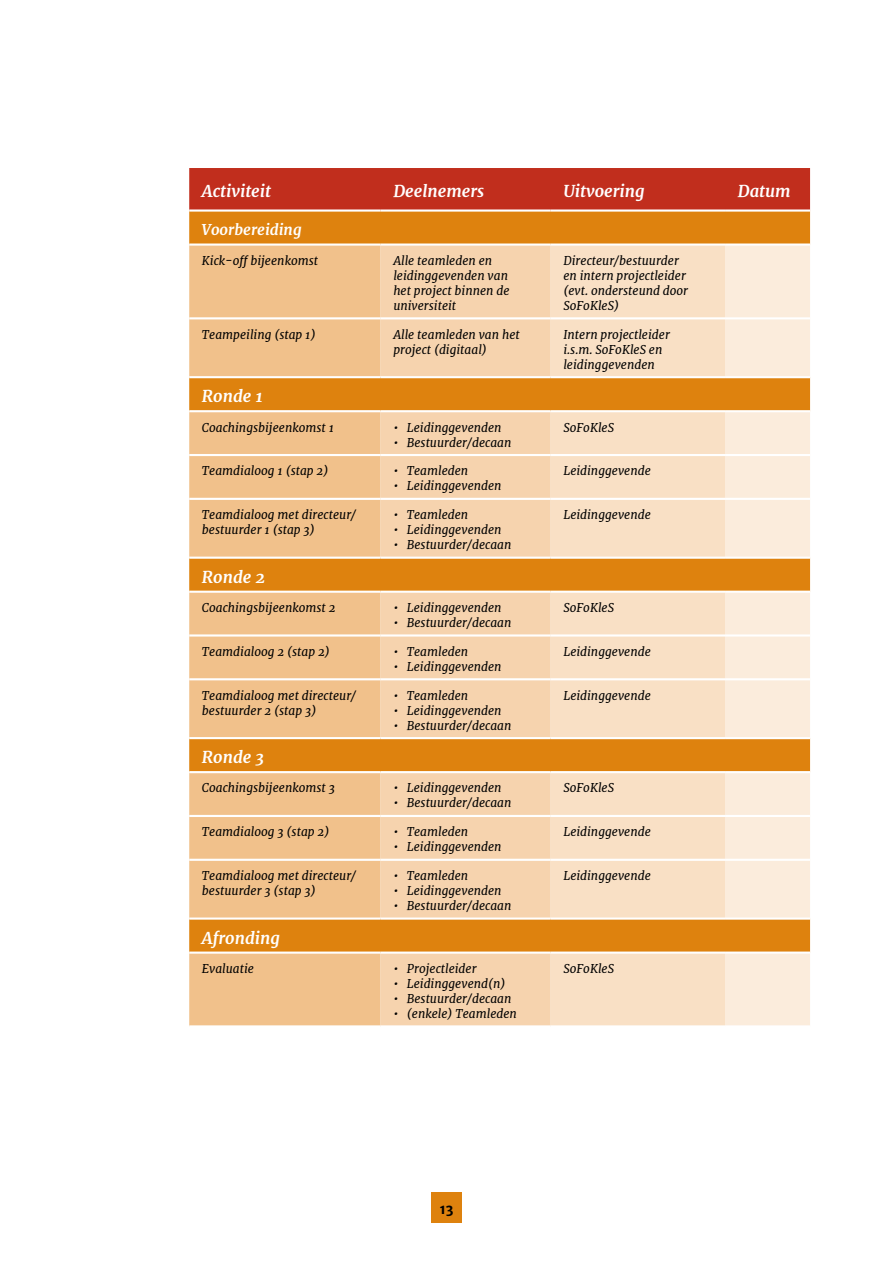
<style>
.page{position:relative;width:893px;height:1263px;background:#fff}
.page>*{position:absolute;margin:0;border:0;box-sizing:border-box;transform-origin:0 0}
.t1{font:italic 700 16.5px "Merriweather";color:#fff}
.t2{font:italic 700 15px "Merriweather";color:#fff}
.t3{font:700 13.5px "Merriweather Sans";color:#000}
.t4{font:italic 12px/15px "Merriweather";color:#000}
</style>
<div class="page">
<div style="left:431px;top:1192px;width:31px;height:31px;background:#de820e"></div>
<div style="left:189px;top:168px;width:621px;height:41px;background:#c12e1d"></div>
<div style="left:189px;top:212px;width:621px;height:31px;background:#de820e"></div>
<svg style="left:189px;top:246px;width:192px;height:779px;background:#edb676"></svg>
<svg style="left:381px;top:246px;width:170px;height:779px;background:#f1c593"></svg>
<svg style="left:551px;top:246px;width:174px;height:779px;background:#f4d0a6"></svg>
<svg style="left:725px;top:246px;width:85px;height:779px;background:#f6dab9"></svg>
<hr style="left:189px;top:317px;width:192px;height:2px;background:#fff">
<hr style="left:381px;top:317px;width:170px;height:2px;background:#fff">
<hr style="left:551px;top:317px;width:174px;height:2px;background:#fff">
<hr style="left:725px;top:317px;width:85px;height:2px;background:#fff">
<hr style="left:189px;top:454px;width:192px;height:2px;background:#fff">
<hr style="left:381px;top:454px;width:170px;height:2px;background:#fff">
<hr style="left:551px;top:454px;width:174px;height:2px;background:#fff">
<hr style="left:725px;top:454px;width:85px;height:2px;background:#fff">
<hr style="left:189px;top:498px;width:192px;height:2px;background:#fff">
<hr style="left:381px;top:498px;width:170px;height:2px;background:#fff">
<hr style="left:551px;top:498px;width:174px;height:2px;background:#fff">
<hr style="left:725px;top:498px;width:85px;height:2px;background:#fff">
<hr style="left:189px;top:634px;width:192px;height:2px;background:#fff">
<hr style="left:381px;top:634px;width:170px;height:2px;background:#fff">
<hr style="left:551px;top:634px;width:174px;height:2px;background:#fff">
<hr style="left:725px;top:634px;width:85px;height:2px;background:#fff">
<hr style="left:189px;top:678px;width:192px;height:2px;background:#fff">
<hr style="left:381px;top:678px;width:170px;height:2px;background:#fff">
<hr style="left:551px;top:678px;width:174px;height:2px;background:#fff">
<hr style="left:725px;top:678px;width:85px;height:2px;background:#fff">
<hr style="left:189px;top:815px;width:192px;height:2px;background:#fff">
<hr style="left:381px;top:815px;width:170px;height:2px;background:#fff">
<hr style="left:551px;top:815px;width:174px;height:2px;background:#fff">
<hr style="left:725px;top:815px;width:85px;height:2px;background:#fff">
<hr style="left:189px;top:859px;width:192px;height:2px;background:#fff">
<hr style="left:381px;top:859px;width:170px;height:2px;background:#fff">
<hr style="left:551px;top:859px;width:174px;height:2px;background:#fff">
<hr style="left:725px;top:859px;width:85px;height:2px;background:#fff">
<hr style="left:189px;top:376px;width:192px;height:2px;background:#fff">
<hr style="left:381px;top:376px;width:170px;height:2px;background:#fff">
<hr style="left:551px;top:376px;width:174px;height:2px;background:#fff">
<hr style="left:725px;top:376px;width:85px;height:2px;background:#fff">
<hr style="left:189px;top:410px;width:192px;height:2px;background:#fff">
<hr style="left:381px;top:410px;width:170px;height:2px;background:#fff">
<hr style="left:551px;top:410px;width:174px;height:2px;background:#fff">
<hr style="left:725px;top:410px;width:85px;height:2px;background:#fff">
<hr style="left:189px;top:557px;width:192px;height:2px;background:#fff">
<hr style="left:381px;top:557px;width:170px;height:2px;background:#fff">
<hr style="left:551px;top:557px;width:174px;height:2px;background:#fff">
<hr style="left:725px;top:557px;width:85px;height:2px;background:#fff">
<hr style="left:189px;top:591px;width:192px;height:2px;background:#fff">
<hr style="left:381px;top:591px;width:170px;height:2px;background:#fff">
<hr style="left:551px;top:591px;width:174px;height:2px;background:#fff">
<hr style="left:725px;top:591px;width:85px;height:2px;background:#fff">
<hr style="left:189px;top:737px;width:192px;height:2px;background:#fff">
<hr style="left:381px;top:737px;width:170px;height:2px;background:#fff">
<hr style="left:551px;top:737px;width:174px;height:2px;background:#fff">
<hr style="left:725px;top:737px;width:85px;height:2px;background:#fff">
<hr style="left:189px;top:771px;width:192px;height:2px;background:#fff">
<hr style="left:381px;top:771px;width:170px;height:2px;background:#fff">
<hr style="left:551px;top:771px;width:174px;height:2px;background:#fff">
<hr style="left:725px;top:771px;width:85px;height:2px;background:#fff">
<hr style="left:189px;top:917px;width:192px;height:3px;background:#fff">
<hr style="left:381px;top:917px;width:170px;height:3px;background:#fff">
<hr style="left:551px;top:917px;width:174px;height:3px;background:#fff">
<hr style="left:725px;top:917px;width:85px;height:3px;background:#fff">
<hr style="left:189px;top:951px;width:192px;height:3px;background:#fff">
<hr style="left:381px;top:951px;width:170px;height:3px;background:#fff">
<hr style="left:551px;top:951px;width:174px;height:3px;background:#fff">
<hr style="left:725px;top:951px;width:85px;height:3px;background:#fff">
<h1 class="t1" style="left:202px;top:180px;width:71px">Activiteit</h1>
<h1 class="t1" style="left:393px;top:180px;width:92px">Deelnemers</h1>
<h1 class="t1" style="left:563px;top:180px;width:83px">Uitvoering</h1>
<h1 class="t1" style="left:738px;top:180px;width:54px">Datum</h1>
<p class="t2" style="left:202px;top:219px;width:101px">Voorbereiding</p>
<p class="t4" style="left:202px;top:253px;width:118px">Kick-off bijeenkomst</p>
<p class="t4" style="left:393px;top:253px;width:118px">Alle teamleden en leidinggevenden van het project binnen de universiteit</p>
<p class="t4" style="left:563px;top:253px;width:126px">Directeur/bestuurder en intern projectleider (evt. ondersteund door<br>SoFoKleS)</p>
<p class="t4" style="left:202px;top:327px;width:115px">Teampeiling (stap 1)</p>
<p class="t4" style="left:393px;top:327px;width:128px">Alle teamleden van het project (digitaal)</p>
<p class="t4" style="left:563px;top:327px;width:108px">Intern projectleider i.s.m. SoFoKleS en leidinggevenden</p>
<h1 class="t1" style="left:202px;top:385px;width:62px">Ronde 1</h1>
<p class="t4" style="left:202px;top:419px;width:134px">Coachingsbijeenkomst 1</p>
<p class="t4" style="left:393px;top:419px;width:110px">• Leidinggevenden</p>
<p class="t4" style="left:393px;top:434px;width:120px">• Bestuurder/decaan</p>
<p class="t4" style="left:563px;top:419px;width:52px">SoFoKleS</p>
<p class="t4" style="left:202px;top:463px;width:128px">Teamdialoog 1 (stap 2)</p>
<p class="t4" style="left:393px;top:463px;width:77px">• Teamleden</p>
<p class="t4" style="left:393px;top:478px;width:110px">• Leidinggevenden</p>
<p class="t4" style="left:202px;top:507px;width:156px">Teamdialoog met directeur/ bestuurder 1 (stap 3)</p>
<p class="t4" style="left:393px;top:507px;width:77px">• Teamleden</p>
<p class="t4" style="left:393px;top:522px;width:110px">• Leidinggevenden</p>
<p class="t4" style="left:393px;top:537px;width:120px">• Bestuurder/decaan</p>
<h1 class="t1" style="left:202px;top:566px;width:65px">Ronde 2</h1>
<p class="t4" style="left:202px;top:600px;width:135px">Coachingsbijeenkomst 2</p>
<p class="t4" style="left:393px;top:600px;width:110px">• Leidinggevenden</p>
<p class="t4" style="left:393px;top:615px;width:120px">• Bestuurder/decaan</p>
<p class="t4" style="left:202px;top:644px;width:129px">Teamdialoog 2 (stap 2)</p>
<p class="t4" style="left:393px;top:644px;width:77px">• Teamleden</p>
<p class="t4" style="left:393px;top:659px;width:110px">• Leidinggevenden</p>
<p class="t4" style="left:202px;top:688px;width:156px">Teamdialoog met directeur/ bestuurder 2 (stap 3)</p>
<p class="t4" style="left:393px;top:688px;width:77px">• Teamleden</p>
<p class="t4" style="left:393px;top:703px;width:110px">• Leidinggevenden</p>
<p class="t4" style="left:393px;top:718px;width:120px">• Bestuurder/decaan</p>
<h1 class="t1" style="left:202px;top:746px;width:64px">Ronde 3</h1>
<p class="t4" style="left:202px;top:780px;width:135px">Coachingsbijeenkomst 3</p>
<p class="t4" style="left:393px;top:780px;width:110px">• Leidinggevenden</p>
<p class="t4" style="left:393px;top:795px;width:120px">• Bestuurder/decaan</p>
<p class="t4" style="left:202px;top:824px;width:129px">Teamdialoog 3 (stap 2)</p>
<p class="t4" style="left:393px;top:824px;width:77px">• Teamleden</p>
<p class="t4" style="left:393px;top:839px;width:110px">• Leidinggevenden</p>
<p class="t4" style="left:202px;top:868px;width:156px">Teamdialoog met directeur/ bestuurder 3 (stap 3)</p>
<p class="t4" style="left:393px;top:868px;width:77px">• Teamleden</p>
<p class="t4" style="left:393px;top:883px;width:110px">• Leidinggevenden</p>
<p class="t4" style="left:393px;top:898px;width:120px">• Bestuurder/decaan</p>
<h1 class="t1" style="left:202px;top:926px;width:80px">Afronding</h1>
<p class="t4" style="left:202px;top:961px;width:54px">Evaluatie</p>
<p class="t4" style="left:393px;top:961px;width:85px">• Projectleider</p>
<p class="t4" style="left:393px;top:976px;width:114px">• Leidinggevend(n)</p>
<p class="t4" style="left:393px;top:991px;width:120px">• Bestuurder/decaan</p>
<p class="t4" style="left:393px;top:1006px;width:125px">• (enkele) Teamleden</p>
<p class="t4" style="left:563px;top:463px;width:89px">Leidinggevende</p>
<p class="t4" style="left:563px;top:507px;width:89px">Leidinggevende</p>
<p class="t4" style="left:563px;top:600px;width:52px">SoFoKleS</p>
<p class="t4" style="left:563px;top:644px;width:89px">Leidinggevende</p>
<p class="t4" style="left:563px;top:688px;width:89px">Leidinggevende</p>
<p class="t4" style="left:563px;top:780px;width:52px">SoFoKleS</p>
<p class="t4" style="left:563px;top:824px;width:89px">Leidinggevende</p>
<p class="t4" style="left:563px;top:868px;width:89px">Leidinggevende</p>
<p class="t4" style="left:563px;top:961px;width:52px">SoFoKleS</p>
<p class="t3" style="left:439px;top:1200px;width:16px">13</p>
</div>
